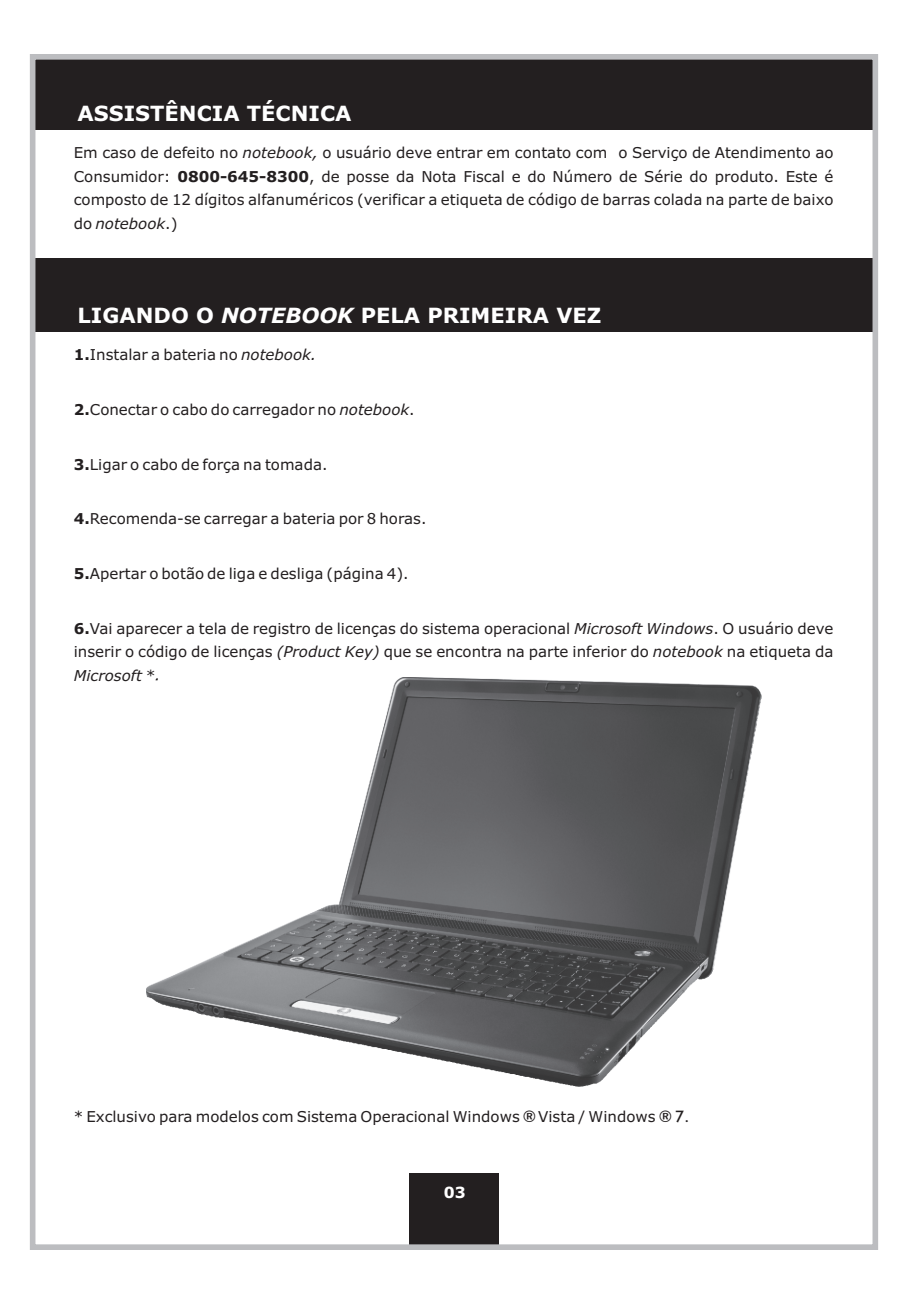
<style>
.page{position:relative;width:908px;height:1304px;background:#fff}
.page>*{position:absolute;margin:0;border:0;box-sizing:border-box;transform-origin:0 0}
.t1{font:700 21px "Verdana";color:#fff}
.t2{font:700 15.4px "Verdana";color:#fff}
.t3{font:15px/23.6px "Verdana";color:#231f20;text-align:justify}
.s1{font-style:italic}
.s2{font-weight:700}
.s3{font-family:"Futura BT";font-weight:500;font-size:16px}
</style>
<div class="page">
<div style="left:409px;top:1173px;width:89px;height:74px;background:#231f20"></div>
<div style="left:33px;top:57px;width:841px;height:73px;background:#231f20"></div>
<div style="left:33px;top:259px;width:841px;height:73px;background:#231f20"></div>
<div style="left:30px;top:54px;width:847px;height:1196px;border:6px solid #bcbdc0"></div>
<img style="left:146px;top:678px;width:615px;height:409px">
<h1 class="t1" style="left:77px;top:105px;width:275px">ASSISTÊNCIA TÉCNICA</h1>
<p class="t3" style="left:74px;top:142px;width:761px">Em caso de defeito no <span class="s1">notebook,</span> o usuário deve entrar em contato com o Serviço de Atendimento ao Consumidor: <span class="s2">0800-645-8300</span>, de posse da Nota Fiscal e do Número de Série do produto. Este é composto de 12 dígitos alfanuméricos (verificar a etiqueta de código de barras colada na parte de baixo do <span class="s1">notebook</span>.)</p>
<h1 class="t1" style="left:77px;top:307px;width:525px">LIGANDO O <span class="s1">NOTEBOOK</span> PELA PRIMEIRA VEZ</h1>
<p class="t3" style="left:74px;top:344px;width:244px"><span class="s2">1.</span>Instalar a bateria no <span class="s1">notebook.</span></p>
<p class="t3" style="left:74px;top:399px;width:342px"><span class="s2">2.</span>Conectar o cabo do carregador no <span class="s1">notebook</span>.</p>
<p class="t3" style="left:74px;top:454px;width:255px"><span class="s2">3.</span>Ligar o cabo de força na tomada.</p>
<p class="t3" style="left:74px;top:508px;width:354px"><span class="s2">4.</span>Recomenda-se carregar a bateria por 8 horas.</p>
<p class="t3" style="left:74px;top:563px;width:336px"><span class="s2">5.</span>Apertar o botão de liga e desliga (página 4).</p>
<p class="t3" style="left:74px;top:618px;width:761px"><span class="s2">6.</span>Vai aparecer a tela de registro de licenças do sistema operacional <span class="s1">Microsoft Windows</span>. O usuário deve inserir o código de licenças <span class="s1">(Product Key)</span> que se encontra na parte inferior do <span class="s1">notebook</span> na etiqueta da <span class="s1">Microsoft *.</span></p>
<p class="t3" style="left:74px;top:1106px;width:617px">* Exclusivo para modelos com Sistema Operacional Windows <span class="s3">®</span>Vista / Windows <span class="s3">® 7.</span></p>
<p class="t2" style="left:443px;top:1186px;width:23px">03</p>
</div>
